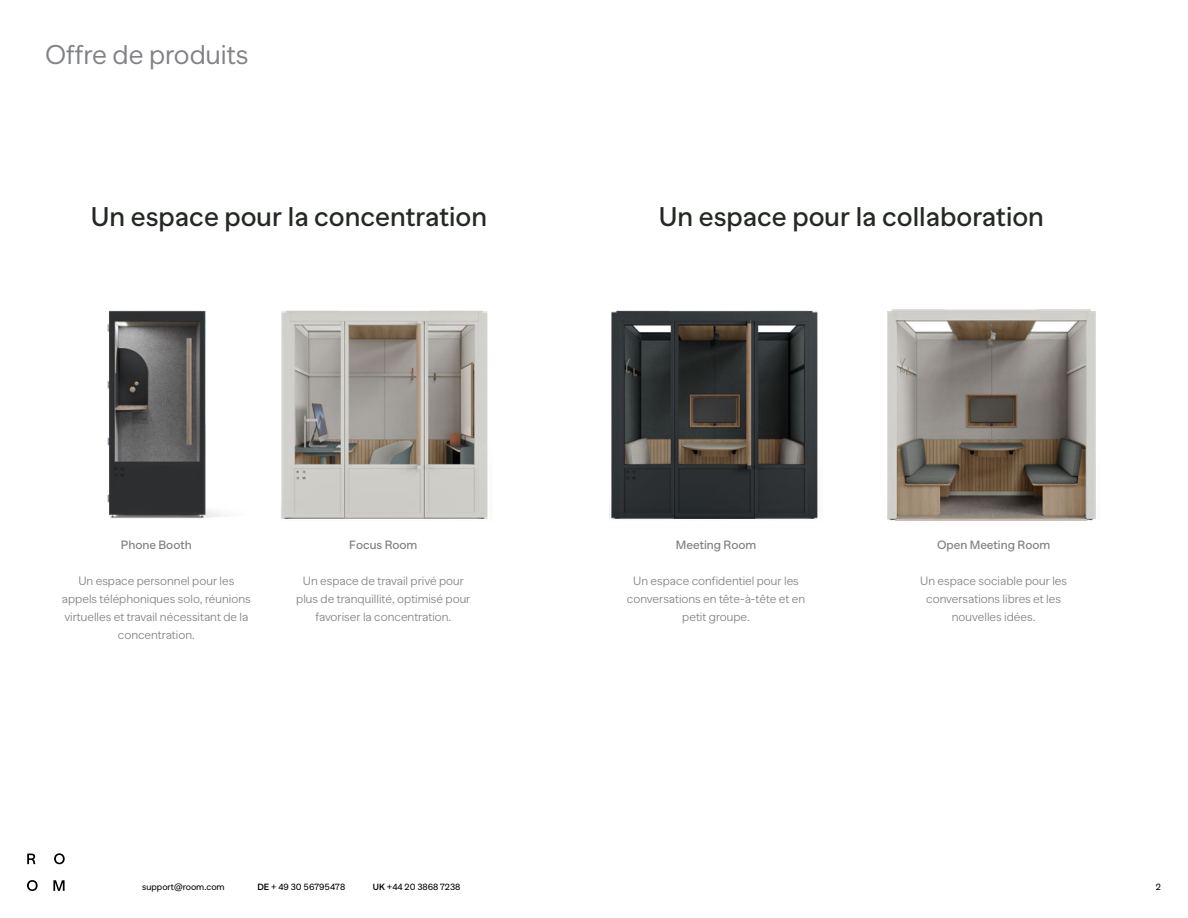
<style>
.page{position:relative;width:1188px;height:918px;background:#fff}
.page>*{position:absolute;margin:0;border:0;box-sizing:border-box;transform-origin:0 0}
.t1{font:500 27px "Banana Grotesk";color:#242924}
.t2{font:300 27px "Banana Grotesk";color:#808285}
.t3{font:200 12px/18px "Banana Grotesk";color:#808285;text-align:center}
.t4{font:500 12px "Banana Grotesk";color:#808285}
.t5{font:9px "Banana Grotesk";color:#000}
.s1{font-weight:600}
</style>
<div class="page">
<svg style="left:54px;top:853px;width:11px;height:11px"></svg>
<svg style="left:27px;top:854px;width:8px;height:10px"></svg>
<svg style="left:27px;top:880px;width:11px;height:11px"></svg>
<svg style="left:53px;top:880px;width:12px;height:11px"></svg>
<img style="left:107px;top:310px;width:117px;height:209px">
<img style="left:610px;top:310px;width:208px;height:209px">
<img style="left:887px;top:309px;width:209px;height:211px">
<img style="left:281px;top:310px;width:207px;height:209px">
<h1 class="t2" style="left:45px;top:40px;width:205px">Offre de produits</h1>
<h1 class="t1" style="left:91px;top:201px;width:398px">Un espace pour la concentration</h1>
<h1 class="t1" style="left:659px;top:201px;width:387px">Un espace pour la collaboration</h1>
<p class="t4" style="left:121px;top:538px;width:72px">Phone Booth</p>
<p class="t3" style="left:62px;top:572px;width:190px">Un espace personnel pour les appels téléphoniques solo, réunions virtuelles et travail nécessitant de la concentration.</p>
<p class="t4" style="left:349px;top:538px;width:70px">Focus Room</p>
<p class="t3" style="left:296px;top:572px;width:176px">Un espace de travail privé pour plus de tranquillité, optimisé pour favoriser la concentration.</p>
<p class="t4" style="left:676px;top:538px;width:82px">Meeting Room</p>
<p class="t3" style="left:627px;top:572px;width:180px">Un espace confidentiel pour les conversations en tête-à-tête et en petit groupe.</p>
<p class="t4" style="left:937px;top:538px;width:115px">Open Meeting Room</p>
<p class="t3" style="left:920px;top:572px;width:149px">Un espace sociable pour les conversations libres et les nouvelles idées.</p>
<p class="t5" style="left:142px;top:881px;width:84px">support@room.com</p>
<p class="t5" style="left:257px;top:881px;width:89px"><span class="s1">DE</span> + 49 30 56795478</p>
<p class="t5" style="left:373px;top:881px;width:89px"><span class="s1">UK</span> +44 20 3868 7238</p>
<p class="t5" style="left:1156px;top:881px;width:7px">2</p>
</div>
